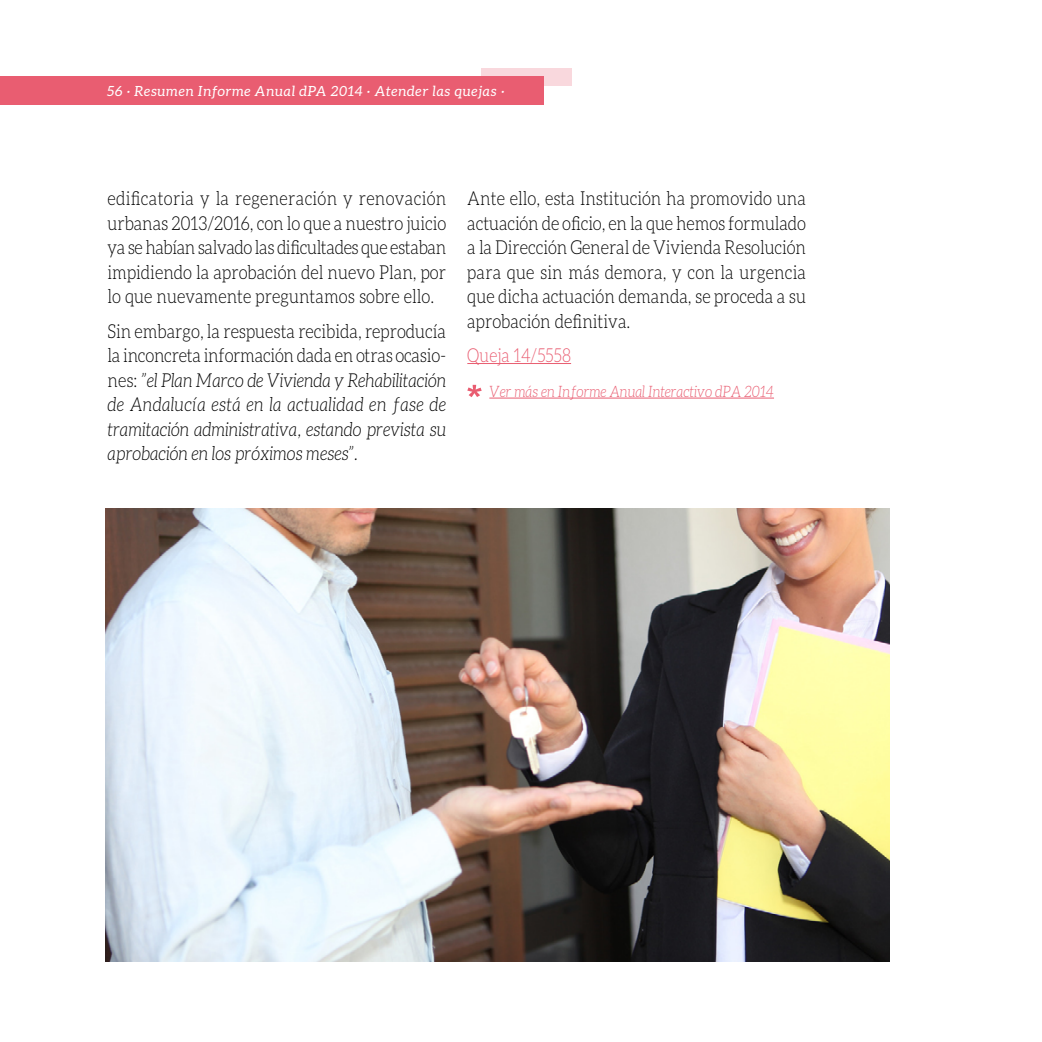
<style>
.page{position:relative;width:1042px;height:1042px;background:#fff}
.page>*{position:absolute;margin:0;border:0;box-sizing:border-box;transform-origin:0 0}
.t1{font:300 19.25px/24.5px "Aleo";color:#000;text-align:justify;scale:.87 1}
.t2{font:italic 300 19.25px/24.5px "Aleo";color:#000;text-align:justify;scale:.87 1}
.t3{font:300 19.25px "Aleo";color:#e95d71;scale:.84 1}
.t4{font:italic 300 15.75px "Aleo";color:#e95d71;scale:.87 1}
.t5{font:italic 14px "Aleo";letter-spacing:.05em;color:#fff}
.s1{font-style:normal}
</style>
<div class="page">
<div style="left:0;top:77px;width:544px;height:28px;background:#e95d71"></div>
<svg style="left:482px;top:68px;width:90px;height:17px;fill:#f9d8dd"></svg>
<hr style="left:467px;top:363px;width:104px;height:1px;background:#e95d71">
<img style="left:106px;top:508px;width:784px;height:453px">
<svg style="left:467px;top:385px;width:15px;height:12px"></svg>
<hr style="left:489px;top:398px;width:285px;height:1px;background:#e95d71">
<p class="t5" style="left:107px;top:83px;width:399px">56 · Resumen Informe Anual dPA 2014 · Atender las quejas ·</p>
<p class="t1" style="left:107px;top:186px;width:391px">edificatoria y la regeneración y renovación urbanas 2013/2016, con lo que a nuestro juicio ya se habían salvado las dificultades que estaban impidiendo la aprobación del nuevo Plan, por lo que nuevamente preguntamos sobre ello.</p>
<p class="t2" style="left:107px;top:319px;width:391px"><span class="s1">Sin embargo, la respuesta recibida, reproducía la inconcreta información dada en otras ocasio&shy;nes:</span> ”el Plan Marco de Vivienda y Rehabilitación de Andalucía está en la actualidad en fase de tramitación administrativa, estando prevista su aprobación en los próximos meses”.</p>
<p class="t1" style="left:467px;top:186px;width:391px">Ante ello, esta Institución ha promovido una actuación de oficio, en la que hemos formulado a la Dirección General de Vivienda Resolución para que sin más demora, y con la urgencia que dicha actuación demanda, se proceda a su aprobación definitiva.</p>
<p class="t3" style="left:467px;top:345px;width:125px">Queja 14/5558</p>
<p class="t4" style="left:489px;top:383px;width:328px">Ver más en Informe Anual Interactivo dPA 2014</p>
</div>
